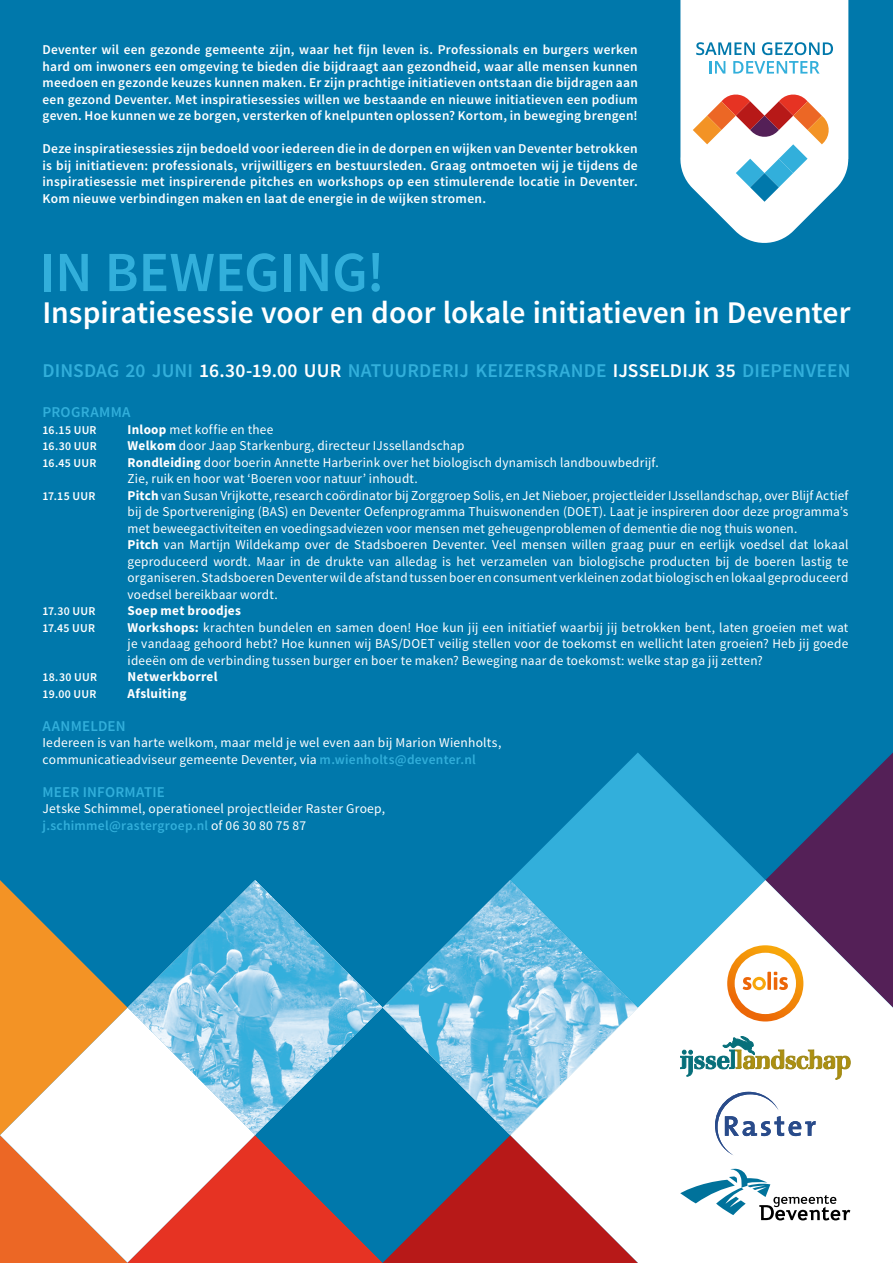
<style>
.page{position:relative;width:893px;height:1263px;background:#0078ab}
.page>*{position:absolute;margin:0;border:0;box-sizing:border-box;transform-origin:0 0}
.t1{font:600 56.85px "Source Sans Pro";letter-spacing:-.005em;color:#32afdb}
.t2{font:600 31.5px "Source Sans Pro";color:#fff}
.t3{font:600 19.5px "Source Sans Pro";letter-spacing:.005em;color:#32afdb}
.Tussenkop{font:600 15px "Source Sans Pro";letter-spacing:.015em;color:#32afdb}
.t4{font:13.5px/16.5px "Source Sans Pro";letter-spacing:.015em;color:#fff;text-align:justify}
.Platte_tekst{font:600 13.5px/16.5px "Source Sans Pro";letter-spacing:.02em;color:#fff;text-align:justify}
.t5{font:700 13.5px "Source Sans Pro";letter-spacing:.02em;color:#fff}
.t6{font:600 13.5px "Source Sans Pro";letter-spacing:.02em;color:#32afdb}
.t7{font:600 12px "Source Sans Pro";letter-spacing:.025em;color:#fff}
.s1{color:#fff}
.s2{font-weight:700}
.s3{font-weight:600;color:#32afdb}
.s4{font-weight:400;color:#fff}
</style>
<div class="page">
<svg style="left:510px;top:753px;width:217px;height:127px;fill:#32afdb"></svg>
<svg style="left:0;top:880px;width:510px;height:383px"></svg>
<svg style="left:510px;top:880px;width:383px;height:383px;background:#c6d7e2"></svg>
<svg style="left:680px;top:0;width:168px;height:243px;background:#cdd9df"></svg>
<svg style="left:680px;top:1169px;width:170px;height:51px;background:#c7d7dd"></svg>
<svg style="left:715px;top:1092px;width:101px;height:63px;background:#dce1eb"></svg>
<svg style="left:680px;top:1036px;width:170px;height:43px;background:#d3dbc9"></svg>
<svg style="left:727px;top:752px;width:166px;height:269px"></svg>
<p class="Platte_tekst" style="left:43px;top:42px;width:597px">Deventer wil een gezonde gemeente zijn, waar het fijn leven is. Professionals en burgers werken hard om inwoners een omgeving te bieden die bijdraagt aan gezondheid, waar alle mensen kunnen meedoen en gezonde keuzes kunnen maken. Er zijn prachtige initiatieven ontstaan die bijdragen aan een gezond Deventer. Met inspiratiesessies willen we bestaande en nieuwe initiatieven een podium geven. Hoe kunnen we ze borgen, versterken of knelpunten oplossen? Kortom, in beweging brengen!</p>
<p class="Platte_tekst" style="left:43px;top:141px;width:597px">Deze inspiratiesessies zijn bedoeld voor iedereen die in de dorpen en wijken van Deventer betrokken is bij initiatieven: professionals, vrijwilligers en bestuursleden. Graag ontmoeten wij je tijdens de inspiratiesessie met inspirerende pitches en workshops op een stimulerende locatie in Deventer.<br>Kom nieuwe verbindingen maken en laat de energie in de wijken stromen.</p>
<p class="t1" style="left:40px;top:236px;width:346px">IN BEWEGING!</p>
<p class="t2" style="left:43px;top:292px;width:809px">Inspiratiesessie voor en door lokale initiatieven in Deventer</p>
<p class="t3" style="left:43px;top:358px;width:809px">DINSDAG 20 JUNI <span class="s1">16.30-19.00 UUR</span> NATUURDERIJ KEIZERSRANDE <span class="s1">IJSSELDIJK 35</span> DIEPENVEEN</p>
<p class="Tussenkop" style="left:43px;top:403px;width:90px">PROGRAMMA</p>
<p class="t7" style="left:43px;top:422px;width:56px">16.15 UUR</p>
<p class="t4" style="left:128px;top:421px;width:147px"><span class="s2">Inloop</span> met koffie en thee</p>
<p class="t7" style="left:43px;top:438px;width:56px">16.30 UUR</p>
<p class="t4" style="left:128px;top:438px;width:338px"><span class="s2">Welkom</span> door Jaap Starkenburg, directeur IJssellandschap</p>
<p class="t7" style="left:43px;top:455px;width:55px">16.45 UUR</p>
<p class="t4" style="left:128px;top:454px;width:533px"><span class="s2">Rondleiding</span> door boerin Annette Harberink over het biologisch dynamisch landbouwbedrijf.</p>
<p class="t4" style="left:128px;top:471px;width:292px">Zie, ruik en hoor wat ‘Boeren voor natuur’ inhoudt.</p>
<p class="t7" style="left:43px;top:488px;width:54px">17.15 UUR</p>
<p class="t4" style="left:128px;top:487px;width:722px"><span class="s2">Pitch</span> van Susan Vrijkotte, research coördinator bij Zorggroep Solis, en Jet Nieboer, projectleider IJssellandschap, over Blijf Actief bij de Sportvereniging (BAS) en Deventer Oefenprogramma Thuiswonenden (DOET). Laat je inspireren door deze programma’s met beweegactiviteiten en voedingsadviezen voor mensen met geheugenproblemen of dementie die nog thuis wonen.</p>
<p class="t4" style="left:128px;top:537px;width:722px"><span class="s2">Pitch</span> van Martijn Wildekamp over de Stadsboeren Deventer. Veel mensen willen graag puur en eerlijk voedsel dat lokaal geproduceerd wordt. Maar in de drukte van alledag is het verzamelen van biologische producten bij de boeren lastig te organiseren. Stadsboeren Deventer wil de afstand tussen boer en consument verkleinen zodat biologisch en lokaal geproduceerd voedsel bereikbaar wordt.</p>
<p class="t7" style="left:43px;top:603px;width:55px">17.30 UUR</p>
<p class="t5" style="left:128px;top:602px;width:115px">Soep met broodjes</p>
<p class="t7" style="left:43px;top:620px;width:54px">17.45 UUR</p>
<p class="t4" style="left:128px;top:619px;width:722px"><span class="s2">Workshops:</span> krachten bundelen en samen doen! Hoe kun jij een initiatief waarbij jij betrokken bent, laten groeien met wat je vandaag gehoord hebt? Hoe kunnen wij BAS/DOET veilig stellen voor de toekomst en wellicht laten groeien? Heb jij goede ideeën om de verbinding tussen burger en boer te maken? Beweging naar de toekomst: welke stap ga jij zetten?</p>
<p class="t7" style="left:43px;top:669px;width:56px">18.30 UUR</p>
<p class="t5" style="left:128px;top:668px;width:91px">Netwerkborrel</p>
<p class="t7" style="left:43px;top:686px;width:56px">19.00 UUR</p>
<p class="t5" style="left:128px;top:684px;width:60px">Afsluiting</p>
<p class="Tussenkop" style="left:43px;top:716px;width:85px">AANMELDEN</p>
<p class="t4" style="left:43px;top:735px;width:460px">Iedereen is van harte welkom, maar meld je wel even aan bij Marion Wienholts,</p>
<p class="t4" style="left:43px;top:751px;width:435px">communicatieadviseur gemeente Deventer, via <span class="s3">m.wienholts@deventer.nl</span></p>
<p class="Tussenkop" style="left:43px;top:782px;width:124px">MEER INFORMATIE</p>
<p class="t4" style="left:43px;top:801px;width:344px">Jetske Schimmel, operationeel projectleider Raster Groep,</p>
<p class="t6" style="left:43px;top:816px;width:265px">j.schimmel@rastergroep.nl <span class="s4">of 06 30 80 75 87</span></p>
</div>
